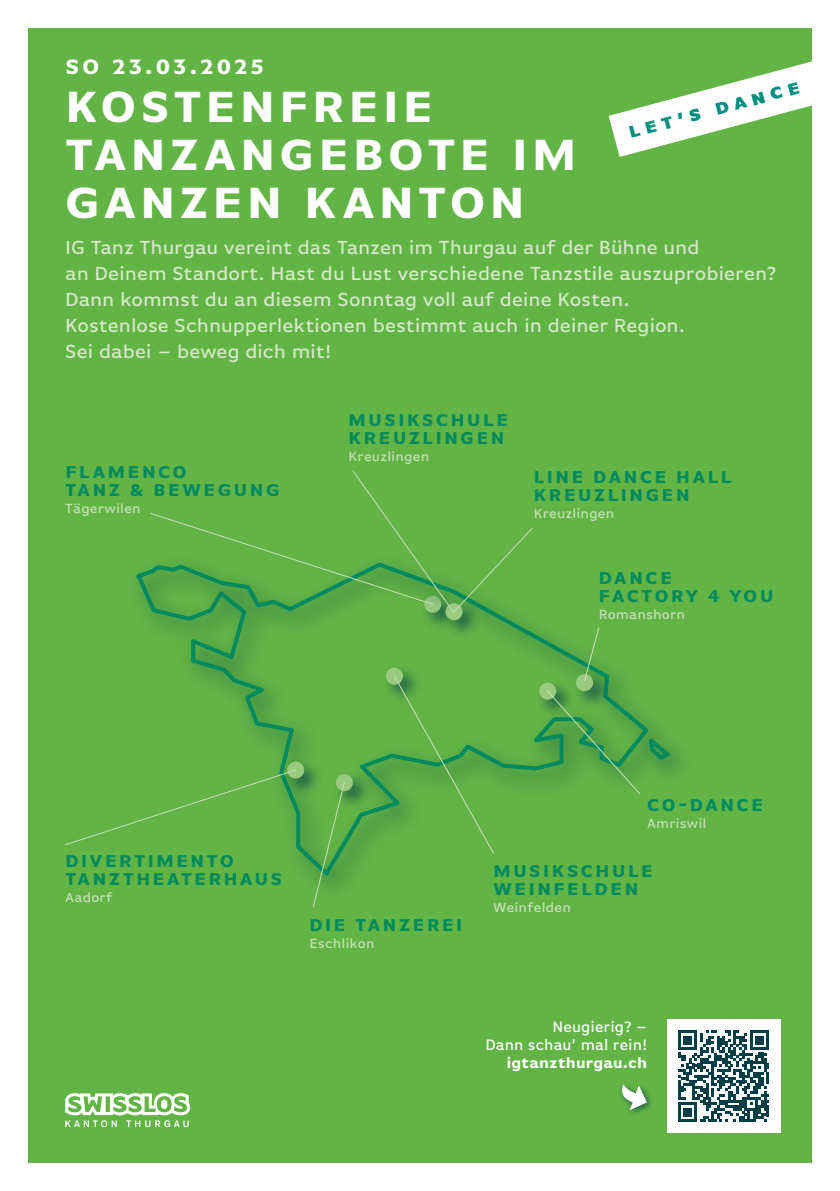
<style>
.page{position:relative;width:840px;height:1191px;background:#fff}
.page>*{position:absolute;margin:0;border:0;box-sizing:border-box;transform-origin:0 0}
.t1{font:700 46px "Basic Gothic Pro";letter-spacing:.1em;color:#fff}
.t2{font:700 22px "Basic Gothic Pro";letter-spacing:.14em;color:#fff}
.t3{font:500 20px/26px "Basic Gothic Pro";letter-spacing:-.005em;color:#d5e9c8}
.t4{font:700 18px/18px "Basic Gothic Pro";letter-spacing:.145em;color:#008a5e}
.t5{font:900 17.6px "Basic Gothic Pro";color:#009080}
.t6{font:500 16px/18px "Basic Gothic Pro";letter-spacing:.005em;color:#fff;text-align:right;scale:.96 1}
.t7{font:700 16px "Basic Gothic Pro";letter-spacing:.01em;color:#fff;scale:.96 1}
.t8{font:500 14px "Basic Gothic Pro";letter-spacing:.01em;color:#c6e1b5}
</style>
<div class="page">
<div style="left:28px;top:28px;width:783px;height:1134px;background:#62b445"></div>
<div style="left:617px;top:1081px;width:37px;height:36px;background:#003e46;opacity:.75"></div>
<svg style="left:621px;top:1084px;width:25px;height:26px"></svg>
<svg style="left:65px;top:1093px;width:125px;height:34px"></svg>
<div style="left:666px;top:1019px;width:114px;height:113px;background:#fff"></div>
<svg style="left:678px;top:1030px;width:90px;height:91px"></svg>
<svg style="left:608px;top:54px;width:204px;height:103px"></svg>
<svg style="left:136px;top:570px;width:538px;height:309px"></svg>
<div style="left:441px;top:599px;width:40px;height:40px;background:#003e46;opacity:.75"></div>
<div style="left:445px;top:603px;width:17px;height:17px;background:#98ca80;border-radius:50%"></div>
<div style="left:382px;top:664px;width:40px;height:40px;background:#003e46;opacity:.75"></div>
<div style="left:386px;top:668px;width:17px;height:17px;background:#98ca80;border-radius:50%"></div>
<div style="left:283px;top:757px;width:40px;height:41px;background:#003e46;opacity:.75"></div>
<div style="left:287px;top:761px;width:17px;height:17px;background:#98ca80;border-radius:50%"></div>
<div style="left:332px;top:770px;width:40px;height:40px;background:#003e46;opacity:.75"></div>
<div style="left:335px;top:774px;width:17px;height:17px;background:#98ca80;border-radius:50%"></div>
<div style="left:571px;top:670px;width:41px;height:40px;background:#003e46;opacity:.75"></div>
<div style="left:575px;top:674px;width:17px;height:17px;background:#98ca80;border-radius:50%"></div>
<div style="left:535px;top:678px;width:40px;height:41px;background:#003e46;opacity:.75"></div>
<div style="left:539px;top:682px;width:17px;height:17px;background:#98ca80;border-radius:50%"></div>
<svg style="left:583px;top:626px;width:16px;height:56px"></svg>
<svg style="left:546px;top:689px;width:95px;height:106px"></svg>
<svg style="left:65px;top:769px;width:232px;height:77px"></svg>
<svg style="left:393px;top:675px;width:101px;height:179px"></svg>
<svg style="left:312px;top:781px;width:33px;height:127px"></svg>
<svg style="left:149px;top:470px;width:384px;height:143px"></svg>
<p class="t2" style="left:65px;top:54px;width:200px">SO 23.03.2025</p>
<p class="t1" style="left:65px;top:80px;width:368px">KOSTENFREIE</p>
<p class="t1" style="left:65px;top:128px;width:512px">TANZANGEBOTE IM</p>
<p class="t1" style="left:65px;top:176px;width:460px">GANZEN KANTON</p>
<p class="t3" style="left:65px;top:234px;width:712px">IG Tanz Thurgau vereint das Tanzen im Thurgau auf der Bühne und<br>an Deinem Standort. Hast du Lust verschiedene Tanzstile auszuprobieren?<br>Dann kommst du an diesem Sonntag voll auf deine Kosten.<br>Kostenlose Schnupperlektionen bestimmt auch in deiner Region.<br>Sei dabei – beweg dich mit!</p>
<p class="t5" style="left:626px;top:122px;width:177px;rotate:-15deg">LET’S DANCE</p>
<p class="t4" style="left:65px;top:463px;width:215px">FLAMENCO<br>TANZ &amp; BEWEGUNG</p>
<p class="t8" style="left:65px;top:501px;width:77px">Tägerwilen</p>
<p class="t4" style="left:348px;top:410px;width:161px">MUSIKSCHULE</p>
<p class="t4" style="left:348px;top:428px;width:157px">KREUZLINGEN</p>
<p class="t8" style="left:348px;top:448px;width:82px">Kreuzlingen</p>
<p class="t4" style="left:533px;top:467px;width:199px">LINE DANCE HALL</p>
<p class="t4" style="left:533px;top:485px;width:157px">KREUZLINGEN</p>
<p class="t8" style="left:533px;top:505px;width:82px">Kreuzlingen</p>
<p class="t4" style="left:598px;top:568px;width:75px">DANCE</p>
<p class="t4" style="left:598px;top:586px;width:176px">FACTORY 4 YOU</p>
<p class="t8" style="left:598px;top:606px;width:88px">Romanshorn</p>
<p class="t4" style="left:65px;top:851px;width:170px">DIVERTIMENTO</p>
<p class="t4" style="left:65px;top:869px;width:218px">TANZTHEATERHAUS</p>
<p class="t8" style="left:65px;top:889px;width:49px">Aadorf</p>
<p class="t4" style="left:309px;top:916px;width:154px">DIE TANZEREI</p>
<p class="t8" style="left:309px;top:935px;width:67px">Eschlikon</p>
<p class="t4" style="left:646px;top:796px;width:117px">CO-DANCE</p>
<p class="t8" style="left:646px;top:815px;width:61px">Amriswil</p>
<p class="t4" style="left:493px;top:861px;width:161px">MUSIKSCHULE</p>
<p class="t4" style="left:493px;top:879px;width:146px">WEINFELDEN</p>
<p class="t8" style="left:493px;top:899px;width:79px">Weinfelden</p>
<p class="t6" style="left:485px;top:1017px;width:170px">Neugierig? –<br>Dann schau’ mal rein!</p>
<p class="t7" style="left:506px;top:1053px;width:148px">igtanzthurgau.ch</p>
</div>
